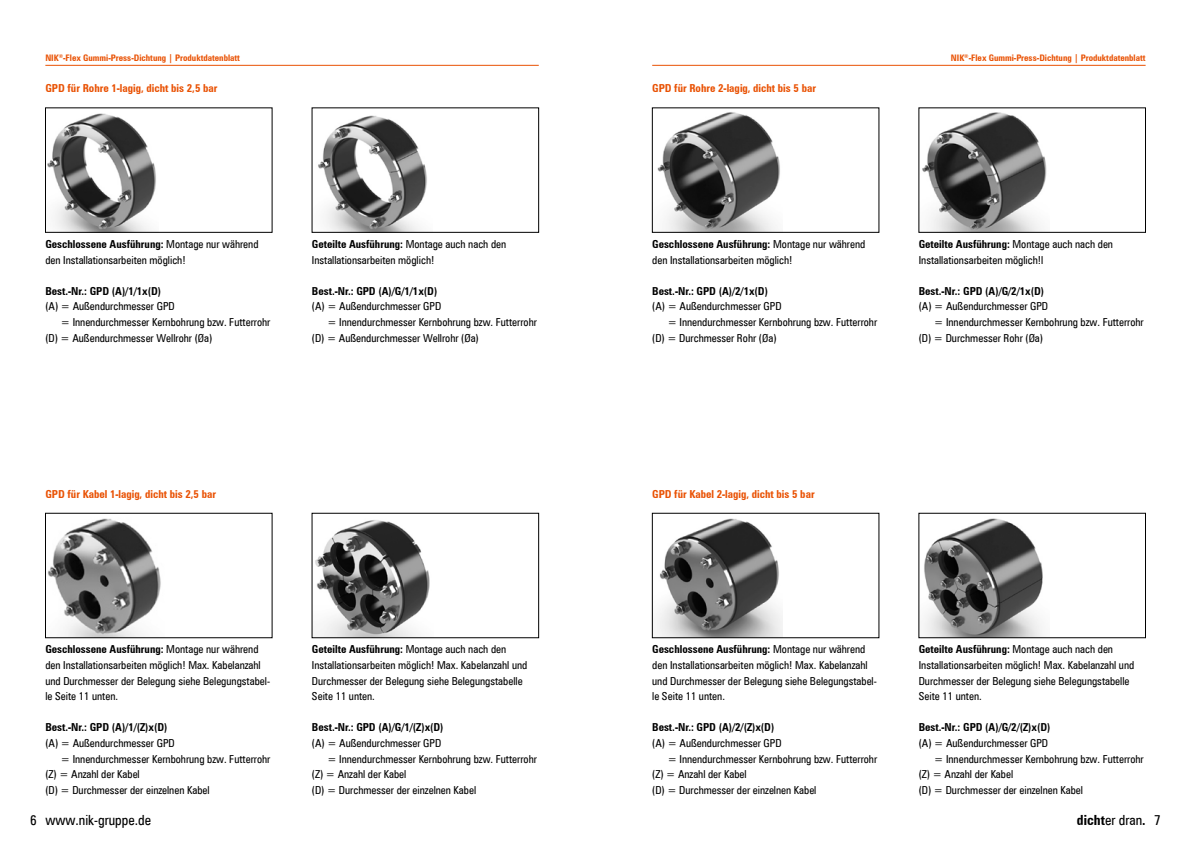
<style>
.page{position:relative;width:1191px;height:842px;background:#fff}
.page>*{position:absolute;margin:0;border:0;box-sizing:border-box;transform-origin:0 0}
.t1{font:condensed 14px "Zurich BT";color:#000}
.t2{font:condensed 11px/15.6px "Zurich BT";color:#000}
.t3{font:700 condensed 11px "Zurich BT";color:#000}
.t4{font:700 condensed 11px "Zurich BT";color:#e95103}
.t5{font:700 condensed 9px "Zurich BT";color:#e95103}
.s1{font-weight:700}
</style>
<div class="page">
<hr style="left:652px;top:65px;width:493px;height:1px;background:#e95103">
<hr style="left:45px;top:65px;width:494px;height:1px;background:#e95103">
<img style="left:47px;top:113px;width:109px;height:117px">
<img style="left:318px;top:115px;width:109px;height:115px">
<img style="left:48px;top:518px;width:113px;height:118px">
<img style="left:314px;top:520px;width:116px;height:116px">
<div style="left:312px;top:513px;width:227px;height:125px;border:1px solid #000"></div>
<img style="left:657px;top:112px;width:123px;height:118px">
<img style="left:922px;top:112px;width:125px;height:118px">
<img style="left:657px;top:518px;width:125px;height:118px">
<div style="left:652px;top:513px;width:227px;height:125px;border:1px solid #000"></div>
<img style="left:924px;top:518px;width:119px;height:118px">
<p class="t5" style="left:45px;top:52px;width:196px">NIK<sup>®</sup>-Flex Gummi-Press-Dichtung | Produktdatenblatt</p>
<p class="t5" style="left:951px;top:52px;width:196px">NIK<sup>®</sup>-Flex Gummi-Press-Dichtung | Produktdatenblatt</p>
<p class="t4" style="left:45px;top:82px;width:173px">GPD für Rohre 1-lagig, dicht bis 2,5 bar</p>
<p class="t4" style="left:652px;top:82px;width:165px">GPD für Rohre 2-lagig, dicht bis 5 bar</p>
<p class="t2" style="left:45px;top:236px;width:215px"><span class="s1">Geschlossene Ausführung:</span> Montage nur während den Installationsarbeiten möglich!</p>
<p class="t3" style="left:45px;top:284px;width:117px">Best.-Nr.: GPD (A)/1/1x(D)</p>
<p class="t2" style="left:45px;top:299px;width:131px">(A) = Außendurchmesser GPD</p>
<p class="t2" style="left:73px;top:314px;width:199px">Innendurchmesser Kernbohrung bzw. Futterrohr</p>
<p class="t2" style="left:45px;top:330px;width:168px">(D) = Außendurchmesser Wellrohr (Øa)</p>
<p class="t2" style="left:312px;top:236px;width:196px"><span class="s1">Geteilte Ausführung:</span> Montage auch nach den<br>Installationsarbeiten möglich!</p>
<p class="t3" style="left:312px;top:284px;width:127px">Best.-Nr.: GPD (A)/G/1/1x(D)</p>
<p class="t2" style="left:312px;top:299px;width:131px">(A) = Außendurchmesser GPD</p>
<p class="t2" style="left:339px;top:314px;width:199px">Innendurchmesser Kernbohrung bzw. Futterrohr</p>
<p class="t2" style="left:312px;top:330px;width:168px">(D) = Außendurchmesser Wellrohr (Øa)</p>
<p class="t2" style="left:652px;top:236px;width:215px"><span class="s1">Geschlossene Ausführung:</span> Montage nur während den Installationsarbeiten möglich!</p>
<p class="t3" style="left:652px;top:284px;width:117px">Best.-Nr.: GPD (A)/2/1x(D)</p>
<p class="t2" style="left:652px;top:299px;width:131px">(A) = Außendurchmesser GPD</p>
<p class="t2" style="left:679px;top:314px;width:199px">Innendurchmesser Kernbohrung bzw. Futterrohr</p>
<p class="t2" style="left:652px;top:330px;width:126px">(D) = Durchmesser Rohr (Øa)</p>
<p class="t2" style="left:918px;top:236px;width:196px"><span class="s1">Geteilte Ausführung:</span> Montage auch nach den<br>Installationsarbeiten möglich!l</p>
<p class="t3" style="left:918px;top:284px;width:127px">Best.-Nr.: GPD (A)/G/2/1x(D)</p>
<p class="t2" style="left:918px;top:299px;width:131px">(A) = Außendurchmesser GPD</p>
<p class="t2" style="left:946px;top:314px;width:199px">Innendurchmesser Kernbohrung bzw. Futterrohr</p>
<p class="t2" style="left:918px;top:330px;width:126px">(D) = Durchmesser Rohr (Øa)</p>
<p class="t4" style="left:45px;top:487px;width:172px">GPD für Kabel 1-lagig, dicht bis 2,5 bar</p>
<p class="t4" style="left:652px;top:487px;width:164px">GPD für Kabel 2-lagig, dicht bis 5 bar</p>
<p class="t2" style="left:45px;top:642px;width:226px"><span class="s1">Geschlossene Ausführung:</span> Montage nur während den Installationsarbeiten möglich! Max. Kabelanzahl und Durchmesser der Belegung siehe Belegungstabel&shy;le Seite 11 unten.</p>
<p class="t3" style="left:45px;top:721px;width:124px">Best.-Nr.: GPD (A)/1/(Z)x(D)</p>
<p class="t2" style="left:45px;top:735px;width:131px">(A) = Außendurchmesser GPD</p>
<p class="t2" style="left:73px;top:751px;width:199px">Innendurchmesser Kernbohrung bzw. Futterrohr</p>
<p class="t2" style="left:45px;top:766px;width:96px">(Z) = Anzahl der Kabel</p>
<p class="t2" style="left:45px;top:782px;width:166px">(D) = Durchmesser der einzelnen Kabel</p>
<p class="t2" style="left:312px;top:642px;width:217px"><span class="s1">Geteilte Ausführung:</span> Montage auch nach den Installationsarbeiten möglich! Max. Kabelanzahl und Durchmesser der Belegung siehe Belegungstabelle Seite 11 unten.</p>
<p class="t3" style="left:312px;top:721px;width:133px">Best.-Nr.: GPD (A)/G/1/(Z)x(D)</p>
<p class="t2" style="left:312px;top:735px;width:131px">(A) = Außendurchmesser GPD</p>
<p class="t2" style="left:339px;top:751px;width:199px">Innendurchmesser Kernbohrung bzw. Futterrohr</p>
<p class="t2" style="left:312px;top:766px;width:96px">(Z) = Anzahl der Kabel</p>
<p class="t2" style="left:312px;top:782px;width:166px">(D) = Durchmesser der einzelnen Kabel</p>
<p class="t2" style="left:652px;top:642px;width:226px"><span class="s1">Geschlossene Ausführung:</span> Montage nur während den Installationsarbeiten möglich! Max. Kabelanzahl und Durchmesser der Belegung siehe Belegungstabel&shy;le Seite 11 unten.</p>
<p class="t3" style="left:652px;top:721px;width:124px">Best.-Nr.: GPD (A)/2/(Z)x(D)</p>
<p class="t2" style="left:652px;top:735px;width:131px">(A) = Außendurchmesser GPD</p>
<p class="t2" style="left:679px;top:751px;width:199px">Innendurchmesser Kernbohrung bzw. Futterrohr</p>
<p class="t2" style="left:652px;top:766px;width:96px">(Z) = Anzahl der Kabel</p>
<p class="t2" style="left:652px;top:782px;width:166px">(D) = Durchmesser der einzelnen Kabel</p>
<p class="t2" style="left:918px;top:642px;width:217px"><span class="s1">Geteilte Ausführung:</span> Montage auch nach den Installationsarbeiten möglich! Max. Kabelanzahl und Durchmesser der Belegung siehe Belegungstabelle Seite 11 unten.</p>
<p class="t3" style="left:918px;top:721px;width:133px">Best.-Nr.: GPD (A)/G/2/(Z)x(D)</p>
<p class="t2" style="left:918px;top:735px;width:131px">(A) = Außendurchmesser GPD</p>
<p class="t2" style="left:946px;top:751px;width:199px">Innendurchmesser Kernbohrung bzw. Futterrohr</p>
<p class="t2" style="left:918px;top:766px;width:96px">(Z) = Anzahl der Kabel</p>
<p class="t2" style="left:918px;top:782px;width:166px">(D) = Durchmesser der einzelnen Kabel</p>
<p class="t1" style="left:30px;top:811px;width:122px">6 www.nik-gruppe.de</p>
<p class="t1" style="left:1077px;top:811px;width:85px"><span class="s1">dicht</span>er dran<span class="s1">.</span> 7</p>
</div>
